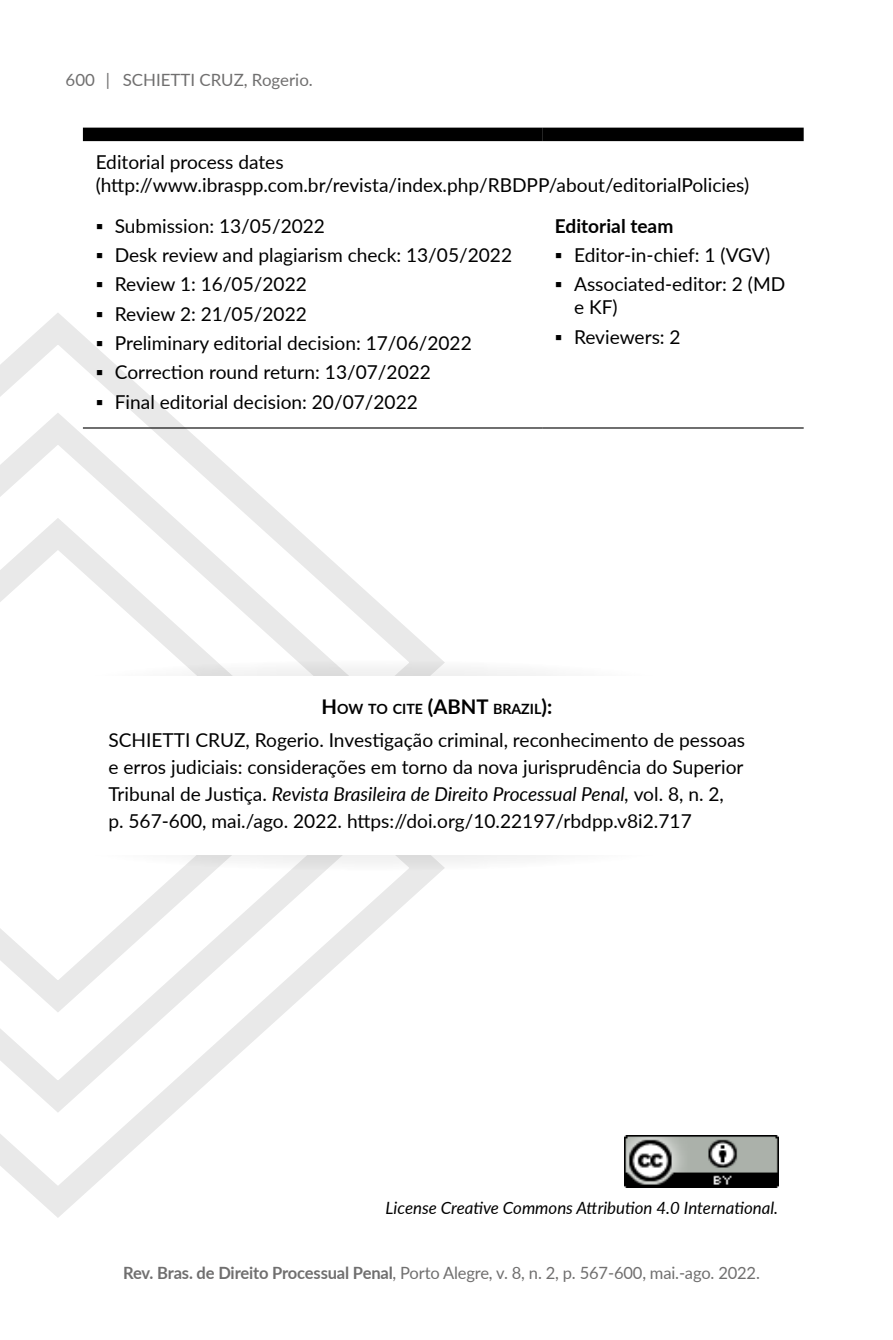
<style>
.page{position:relative;width:893px;height:1340px;background:#fff}
.page>*{position:absolute;margin:0;border:0;box-sizing:border-box;transform-origin:0 0}
.t1{font:19.12px/27px "Lato";color:#000}
.t2{font:700 19.12px "Lato";color:#000}
.t3{font:16.88px "Lato";letter-spacing:-.01em;color:#706f6f}
.t4{font:italic 16.88px "Lato";color:#000}
.t5{font:700 14.17px "Lato";color:#000}
.s1{font-size:20.25px}
.s2{font-style:italic}
.s3{font-weight:700}
</style>
<div class="page">
<svg style="left:0;top:313px;width:150px;height:83px"></svg>
<svg style="left:0;top:396px;width:447px;height:105px"></svg>
<svg style="left:0;top:501px;width:443px;height:717px"></svg>
<svg style="left:70px;top:660px;width:606px;height:47px;fill:#f5f5f5"></svg>
<svg style="left:70px;top:823px;width:606px;height:48px"></svg>
<div style="left:67px;top:676px;width:625px;height:178px;background:#fff"></div>
<div style="left:83px;top:128px;width:459px;height:13px;background:#000"></div>
<div style="left:542px;top:128px;width:262px;height:13px;background:#000"></div>
<hr style="left:83px;top:427px;width:459px;height:1px;background:#000">
<hr style="left:542px;top:427px;width:262px;height:1px;background:#000">
<img style="left:624px;top:1135px;width:154px;height:52px">
<p class="t3" style="left:66px;top:67px;width:249px">600 | Schietti Cruz, Rogerio.</p>
<p class="t1" style="left:96px;top:150px;width:655px;line-height:22.9px">Editorial process dates (http://www.ibraspp.com.br/revista/index.php/RBDPP/about/editorialPolicies)</p>
<p class="t1" style="left:96px;top:211px;width:231px">▪ Submission: 13/05/2022</p>
<p class="t1" style="left:96px;top:241px;width:418px">▪ Desk review and plagiarism check: 13/05/2022</p>
<p class="t1" style="left:96px;top:270px;width:213px">▪ Review 1: 16/05/2022</p>
<p class="t1" style="left:96px;top:299px;width:213px">▪ Review 2: 21/05/2022</p>
<p class="t1" style="left:96px;top:329px;width:378px">▪ Preliminary editorial decision: 17/06/2022</p>
<p class="t1" style="left:96px;top:358px;width:337px">▪ Correction round return: 13/07/2022</p>
<p class="t1" style="left:96px;top:387px;width:324px">▪ Final editorial decision: 20/07/2022</p>
<p class="t2" style="left:555px;top:212px;width:120px">Editorial team</p>
<p class="t1" style="left:555px;top:241px;width:217px">▪ Editor-in-chief: 1 (VGV)</p>
<p class="t1" style="left:574px;top:272px;width:213px;line-height:22.9px;text-indent:-19px">▪ Associated-editor: 2 (MD e KF)</p>
<p class="t1" style="left:555px;top:322px;width:127px">▪ Reviewers: 2</p>
<p class="t5" style="left:322px;top:698px;width:232px"><span class="s1">H</span> OW TO CITE <span class="s1">(ABNT</span> BRAZIL<span class="s1">):</span></p>
<p class="t1" style="left:108px;top:725px;width:638px;text-indent:137px">, Rogerio. I nvestigação criminal, reconhecimento de pessoas e erros judiciais: considerações em torno da nova jurisprudência do Superior Tribunal de Justiça. <span class="s2">Revista Brasileira de Direito Processual Penal,</span> vol. 8, n. 2,<br>p. 567-600, mai./ago. 2022. https://doi.org/10.22197/rbdpp.v8i2.717</p>
<p class="t1" style="left:108px;top:725px;width:113px">SCHI ETTI CRUZ</p>
<p class="t4" style="left:386px;top:1196px;width:394px">License Creative Commons Attribution 4.0 International.</p>
<p class="t3" style="left:123px;top:1260px;width:638px"><span class="s3">Rev. Bras. de Direito Processual Penal</span>, Porto Alegre, v. 8, n. 2, p. 567-600, mai.-ago. 2022.</p>
</div>
